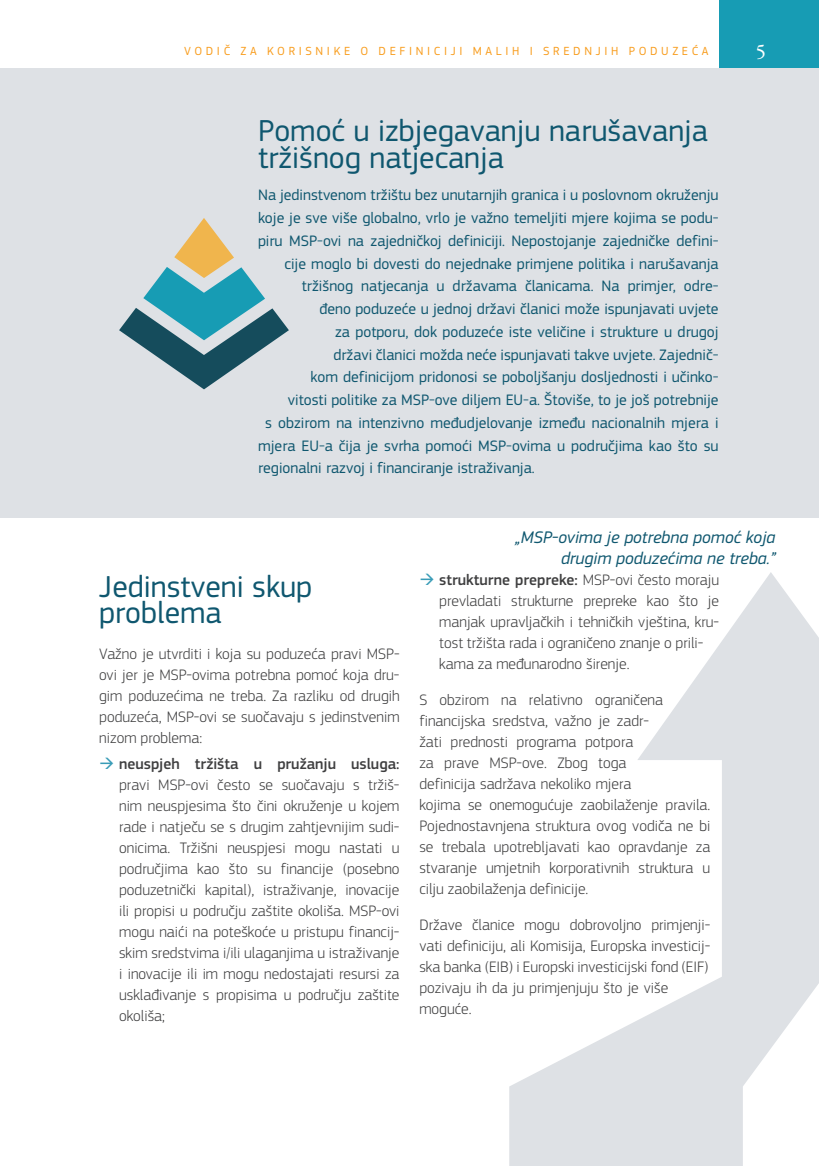
<style>
.page{position:relative;width:819px;height:1166px;background:#fff}
.page>*{position:absolute;margin:0;border:0;box-sizing:border-box;transform-origin:0 0}
.title_2{font:31.5px/26.2px "EC Square Sans Pro";color:#0f576f}
.t1{font:21px "Garamond Premr Pro";color:#fff}
.quote{font:italic 17.5px/21px "EC Square Sans Pro";color:#0f576f;text-align:right}
.body{font:300 15.75px/21px "EC Square Sans Pro";color:#3e3e3f}
.gray_faux_body_2{font:15.75px "EC Square Sans Pro";color:#0f576f}
.t2{font:12.25px "EC Square Sans Pro";letter-spacing:.295em;color:#f89c1c}
.s1{color:#399cb7}
.s2{font-weight:500}
</style>
<div class="page">
<div style="left:719px;top:0;width:100px;height:68px;background:#179cb4"></div>
<div style="left:0;top:68px;width:819px;height:450px;background:#dee1e5"></div>
<svg style="left:509px;top:572px;width:310px;height:594px"></svg>
<svg style="left:119px;top:218px;width:170px;height:171px"></svg>
<p class="t2" style="left:184px;top:44px;width:114px">Vodi č za korisni</p>
<p class="t2" style="left:333px;top:44px;width:55px">k e o definici</p>
<p class="t2" style="left:451px;top:44px;width:54px">ji malih</p>
<p class="t2" style="left:530px;top:44px;width:10px">isredn</p>
<p class="t2" style="left:595px;top:44px;width:18px">j ihp</p>
<p class="t2" style="left:638px;top:44px;width:71px">odu ze ća</p>
<h2 class="t1" style="left:755px;top:39px;width:12px">5</h2>
<p class="title_2" style="left:258px;top:118px;width:451px">Pomoć u izbjegavanju narušavanja tržišnog natjecanja</p>
<p class="gray_faux_body_2" style="left:258px;top:186px;width:462px">Na jedinstvenom tržištu bez unutarnjih granica i u poslovnom okruženju</p>
<p class="gray_faux_body_2" style="left:258px;top:209px;width:462px">koje je sve više globalno, vrlo je važno temeljiti mjere kojima se podu-</p>
<p class="gray_faux_body_2" style="left:258px;top:231px;width:462px">piru MSP-ovi na zajedničkoj definiciji. Nepostojanje zajedničke defini-</p>
<p class="gray_faux_body_2" style="left:284px;top:254px;width:436px">cije moglo bi dovesti do nejednake primjene politika i narušavanja</p>
<p class="gray_faux_body_2" style="left:302px;top:277px;width:418px">tržišnog natjecanja u državama članicama. Na primjer, odre-</p>
<p class="gray_faux_body_2" style="left:319px;top:300px;width:400px">đeno poduzeće u jednoj državi članici može ispunjavati uvjete</p>
<p class="gray_faux_body_2" style="left:335px;top:322px;width:386px">za potporu, dok poduzeće iste veličine i strukture u drugoj</p>
<p class="gray_faux_body_2" style="left:333px;top:345px;width:387px">državi članici možda neće ispunjavati takve uvjete. Zajednič-</p>
<p class="gray_faux_body_2" style="left:310px;top:368px;width:409px">kom definicijom pridonosi se poboljšanju dosljednosti i učinko-</p>
<p class="gray_faux_body_2" style="left:288px;top:391px;width:432px">vitosti politike za MSP-ove diljem EU-a. Štoviše, to je još potrebnije</p>
<p class="gray_faux_body_2" style="left:265px;top:413px;width:455px">s obzirom na intenzivno međudjelovanje između nacionalnih mjera i</p>
<p class="gray_faux_body_2" style="left:258px;top:436px;width:462px">mjera EU-a čija je svrha pomoći MSP-ovima u područjima kao što su</p>
<p class="gray_faux_body_2" style="left:258px;top:459px;width:278px">regionalni razvoj i financiranje istraživanja.</p>
<p class="title_2" style="left:99px;top:574px;width:214px">Jedinstveni skup problema</p>
<p class="body" style="left:99px;top:643px;width:302px;text-align:justify">Važno je utvrditi i koja su poduzeća pravi MSP&shy;ovi jer je MSP-ovima potrebna pomoć koja dru&shy;gim poduzećima ne treba. Za razliku od drugih poduzeća, MSP-ovi se suočavaju s jedinstvenim nizom problema:</p>
<p class="body" style="left:119px;top:753px;width:282px;text-align:justify;text-indent:-20px"><span class="s1">→</span> <span class="s2">neuspjeh tržišta u pružanju usluga: </span>pravi MSP-ovi često se suočavaju s tržiš&shy;nim neuspjesima što čini okruženje u kojem rade i natječu se s drugim zahtjevnijim sudi&shy;onicima. Tržišni neuspjesi mogu nastati u područjima kao što su financije (posebno poduzetnički kapital), istraživanje, inovacije ili propisi u području zaštite okoliša. MSP-ovi mogu naići na poteškoće u pristupu financij&shy;skim sredstvima i/ili ulaganjima u istraživanje i inovacije ili im mogu nedostajati resursi za usklađivanje s propisima u području zaštite okoliša;</p>
<p class="quote" style="left:515px;top:527px;width:262px">„MSP-ovima je potrebna pomoć koja drugim poduzećima ne treba.”</p>
<p class="body" style="left:439px;top:569px;width:281px;text-indent:-20px"><span class="s1">→</span> <span class="s2">strukturne prepreke:</span> MSP-ovi često moraju prevladati strukturne prepreke kao što je manjak upravljačkih i tehničkih vještina, kru&shy;tost tržišta rada i ograničeno znanje o prili&shy;kama za međunarodno širenje.</p>
<p class="body" style="left:419px;top:689px;width:292px">S obzirom na relativno ograničena financijska sredstva, važno je zadr-<br>žati prednosti programa potpora<br>za prave MSP-ove. Zbog toga<br>definicija sadržava nekoliko mjera<br>kojima se onemogućuje zaobilaženje pravila.<br>Pojednostavnjena struktura ovog vodiča ne bi se trebala upotrebljavati kao opravdanje za stvaranje umjetnih korporativnih struktura u cilju zaobilaženja definicije.</p>
<p class="body" style="left:419px;top:914px;width:292px">Države članice mogu dobrovoljno primjenji&shy;vati definiciju, ali Komisija, Europska investicij&shy;ska banka (EIB) i Europski investicijski fond (EIF) pozivaju ih da ju primjenjuju što je više moguće.</p>
</div>
